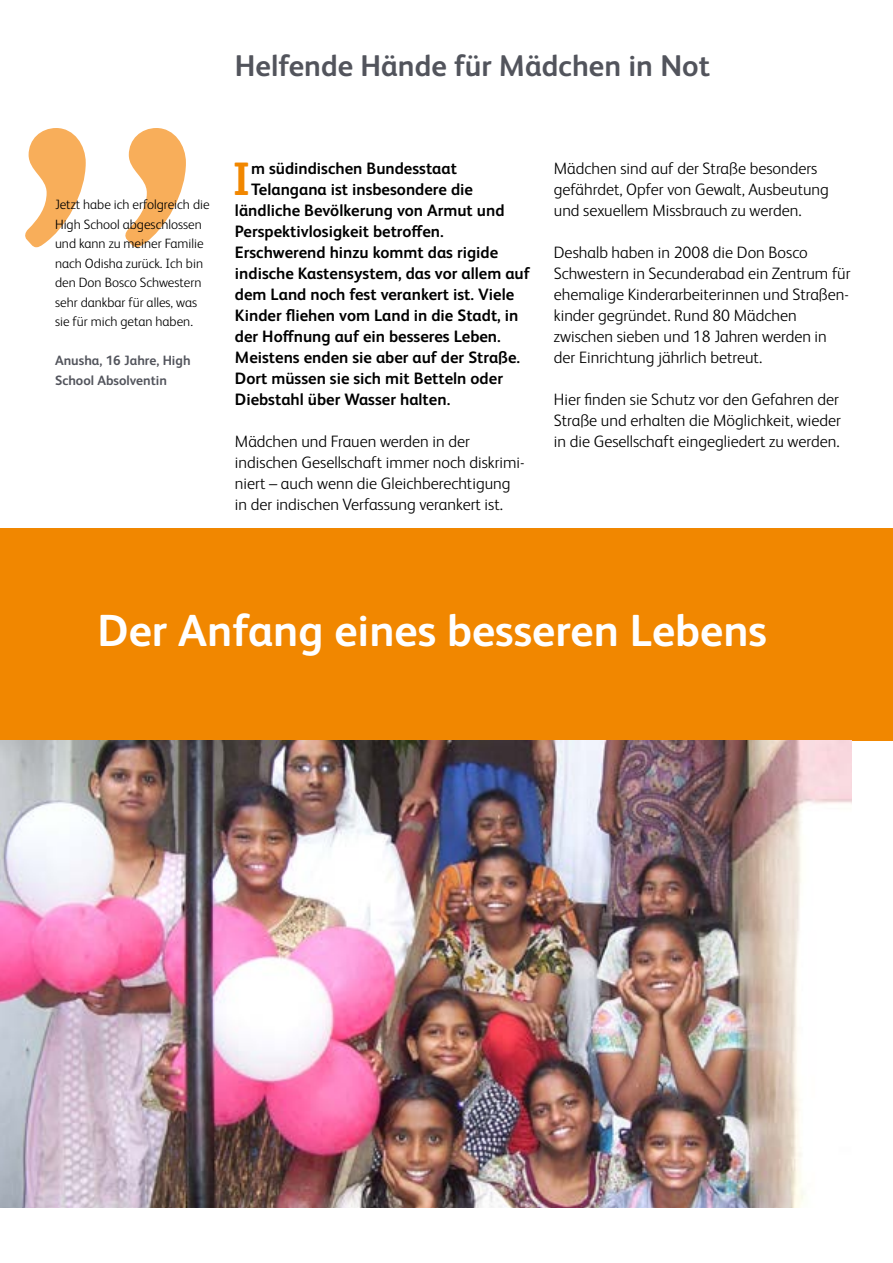
<style>
.page{position:relative;width:893px;height:1263px;background:#fff}
.page>*{position:absolute;margin:0;border:0;box-sizing:border-box;transform-origin:0 0}
.t1{font:300 600px "FS Albert Pro";color:#f8ae5a}
.t2{font:700 46.8px "FS Albert Pro";color:#f18700}
.t3{font:700 45px "FS Albert Pro";color:#fff}
.t4{font:700 30px "FS Albert Pro";color:#52545c}
.t5{font:300 16.5px/21px "FS Albert Pro";color:#000}
.t6{font:700 16.5px "FS Albert Pro";color:#000}
.t7{font:300 13.5px/19.5px "FS Albert Pro";color:#000}
.t8{font:700 13.5px/19.5px "FS Albert Pro";color:#52545c}
</style>
<div class="page">
<div style="left:0;top:528px;width:893px;height:213px;background:#f18700"></div>
<img style="left:0;top:741px;width:851px;height:467px">
<h1 class="t1" style="left:1px;top:-450px;width:208px">„</h1>
<p class="t7" style="left:55px;top:194px;width:156px">Jetzt habe ich erfolgreich die<br>High School abgeschlossen und kann zu meiner Familie nach Odisha zurück. Ich bin den Don Bosco Schwestern sehr dankbar für alles, was sie für mich getan haben.</p>
<p class="t8" style="left:55px;top:350px;width:137px">Anusha, 16 Jahre, High<br>School Absolventin</p>
<h3 class="t4" style="left:235px;top:45px;width:477px">Helfende Hände für Mädchen in Not</h3>
<h2 class="t2" style="left:232px;top:146px;width:20px">I</h2>
<p class="t6" style="left:251px;top:157px;width:207px">m südindischen Bundesstaat</p>
<p class="t6" style="left:251px;top:178px;width:223px">Telangana ist insbesondere die</p>
<p class="t6" style="left:235px;top:199px;width:271px">ländliche Bevölkerung von Armut und</p>
<p class="t6" style="left:235px;top:220px;width:210px">Perspektivlosigkeit betroffen.</p>
<p class="t6" style="left:235px;top:241px;width:265px">Erschwerend hinzu kommt das rigide</p>
<p class="t6" style="left:235px;top:262px;width:296px">indische Kastensystem, das vor allem auf</p>
<p class="t6" style="left:235px;top:283px;width:281px">dem Land noch fest verankert ist. Viele</p>
<p class="t6" style="left:235px;top:304px;width:285px">Kinder fliehen vom Land in die Stadt, in</p>
<p class="t6" style="left:235px;top:325px;width:267px">der Hoffnung auf ein besseres Leben.</p>
<p class="t6" style="left:235px;top:346px;width:287px">Meistens enden sie aber auf der Straße.</p>
<p class="t6" style="left:235px;top:367px;width:270px">Dort müssen sie sich mit Betteln oder</p>
<p class="t6" style="left:235px;top:388px;width:217px">Diebstahl über Wasser halten.</p>
<p class="t5" style="left:235px;top:430px;width:291px">Mädchen und Frauen werden in der indischen Gesellschaft immer noch diskrimi&shy;niert – auch wenn die Gleichberechtigung in der indischen Verfassung verankert ist.</p>
<p class="t5" style="left:554px;top:157px;width:277px">Mädchen sind auf der Straße besonders gefährdet, Opfer von Gewalt, Ausbeutung und sexuellem Missbrauch zu werden.</p>
<p class="t5" style="left:554px;top:241px;width:298px">Deshalb haben in 2008 die Don Bosco Schwestern in Secunderabad ein Zentrum für ehemalige Kinderarbeiterinnen und Straßen&shy;kinder gegründet. Rund 80 Mädchen zwischen sieben und 18 Jahren werden in der Einrichtung jährlich betreut.</p>
<p class="t5" style="left:554px;top:388px;width:289px">Hier finden sie Schutz vor den Gefahren der<br>Straße und erhalten die Möglichkeit, wieder in die Gesellschaft eingegliedert zu werden.</p>
<h3 class="t3" style="left:98px;top:599px;width:671px">Der Anfang eines besseren Lebens</h3>
</div>
